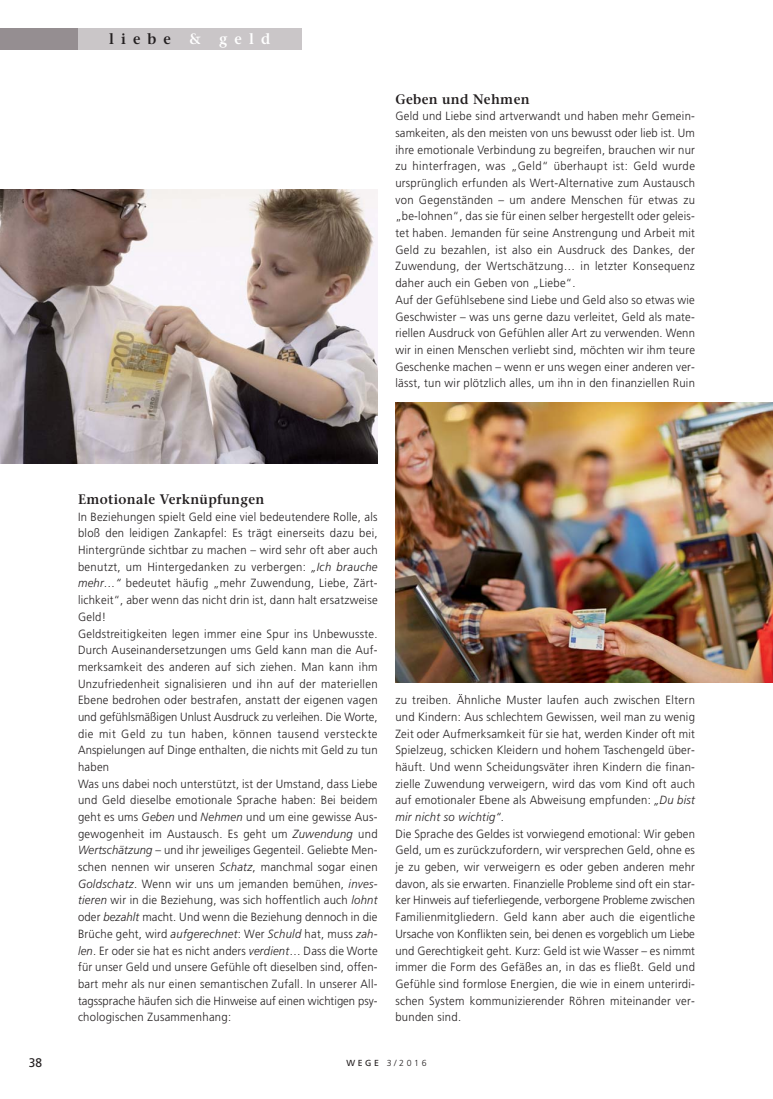
<style>
.page{position:relative;width:773px;height:1099px;background:#fff}
.page>*{position:absolute;margin:0;border:0;box-sizing:border-box;transform-origin:0 0}
.t1{font:600 15px "Stone Serif Std";letter-spacing:.5em;color:#231f20;scale:.95 1}
.t2{font:600 13.75px "Stone Serif Std";letter-spacing:.025em;color:#231f20;scale:.95 1}
.t3{font:12.5px "Frutiger";color:#231f20;scale:.95 1}
.t4{font:300 11.88px/16.6px "Frutiger";letter-spacing:.025em;color:#231f20;scale:.95 1}
.t5{font:300 8.75px "Frutiger";color:#231f20}
.s1{color:#fff}
.s2{font-style:italic}
.s3{font-weight:400}
</style>
<div class="page">
<div style="left:0;top:28px;width:301px;height:22px;background:#958e91"></div>
<div style="left:78px;top:28px;width:223px;height:22px;background:#cac6c8"></div>
<img style="left:0;top:190px;width:377px;height:274px">
<img style="left:395px;top:403px;width:377px;height:279px">
<p class="t1" style="left:109px;top:33px;width:171px">liebe <span class="s1">&amp; geld</span></p>
<p class="t2" style="left:395px;top:94px;width:143px">Geben und Nehmen</p>
<p class="t4" style="left:395px;top:109px;width:317px">Geld und Liebe sind artverwandt und haben mehr Gemein&shy;samkeiten, als den meisten von uns bewusst oder lieb ist. Um ihre emotionale Verbindung zu begreifen, brauchen wir nur zu hinterfragen, was „Geld“ überhaupt ist: Geld wurde ursprünglich erfunden als Wert-Alternative zum Austausch von Gegenständen – um andere Menschen für etwas zu „be-lohnen“, das sie für einen selber hergestellt oder geleis&shy;tet haben. Jemanden für seine Anstrengung und Arbeit mit Geld zu bezahlen, ist also ein Ausdruck des Dankes, der Zuwendung, der Wertschätzung… in letzter Konsequenz daher auch ein Geben von „Liebe“.<br>Auf der Gefühlsebene sind Liebe und Geld also so etwas wie Geschwister – was uns gerne dazu verleitet, Geld als mate&shy;riellen Ausdruck von Gefühlen aller Art zu verwenden. Wenn wir in einen Menschen verliebt sind, möchten wir ihm teure Geschenke machen – wenn er uns wegen einer anderen ver&shy;lässt, tun wir plötzlich alles, um ihn in den finanziellen Ruin</p>
<p class="t2" style="left:78px;top:494px;width:198px">Emotionale Verknüpfungen</p>
<p class="t4" style="left:78px;top:509px;width:317px">In Beziehungen spielt Geld eine viel bedeutendere Rolle, als bloß den leidigen Zankapfel: Es trägt einerseits dazu bei, Hintergründe sichtbar zu machen – wird sehr oft aber auch benutzt, um Hintergedanken zu verbergen: <span class="s2">„Ich brauche mehr…“</span> bedeutet häufig „mehr Zuwendung, Liebe, Zärt&shy;lichkeit“, aber wenn das nicht drin ist, dann halt ersatzweise Geld!<br>Geldstreitigkeiten legen immer eine Spur ins Unbewusste.<br>Durch Auseinandersetzungen ums Geld kann man die Auf&shy;merksamkeit des anderen auf sich ziehen. Man kann ihm Unzufriedenheit signalisieren und ihn auf der materiellen Ebene bedrohen oder bestrafen, anstatt der eigenen vagen und gefühlsmäßigen Unlust Ausdruck zu verleihen. Die Worte, die mit Geld zu tun haben, können tausend versteckte Anspielungen auf Dinge enthalten, die nichts mit Geld zu tun haben<br>Was uns dabei noch unterstützt, ist der Umstand, dass Liebe und Geld dieselbe emotionale Sprache haben: Bei beidem geht es ums <span class="s2">Geben</span> und <span class="s2">Nehmen</span> und um eine gewisse Aus&shy;gewogenheit im Austausch. Es geht um <span class="s2">Zuwendung</span> und <span class="s2">Wertschätzung</span> – und ihr jeweiliges Gegenteil. Geliebte Men&shy;schen nennen wir unseren <span class="s2">Schatz</span>, manchmal sogar einen <span class="s2">Goldschatz</span>. Wenn wir uns um jemanden bemühen, <span class="s2">inves&shy;tieren</span> wir in die Beziehung, was sich hoffentlich auch <span class="s2">lohnt </span>oder <span class="s2">bezahlt</span> macht. Und wenn die Beziehung dennoch in die Brüche geht, wird <span class="s2">aufgerechnet</span>: Wer <span class="s2">Schuld</span> hat, muss <span class="s2">zah&shy;len</span>. Er oder sie hat es nicht anders <span class="s2">verdient</span>… Dass die Worte für unser Geld und unsere Gefühle oft dieselben sind, offen&shy;bart mehr als nur einen semantischen Zufall. In unserer All&shy;tagssprache häufen sich die Hinweise auf einen wichtigen psy&shy;chologischen Zusammenhang:</p>
<p class="t4" style="left:395px;top:692px;width:317px">zu treiben. Ähnliche Muster laufen auch zwischen Eltern und Kindern: Aus schlechtem Gewissen, weil man zu wenig Zeit oder Aufmerksamkeit für sie hat, werden Kinder oft mit Spielzeug, schicken Kleidern und hohem Taschengeld über&shy;häuft. Und wenn Scheidungsväter ihren Kindern die finan&shy;zielle Zuwendung verweigern, wird das vom Kind oft auch auf emotionaler Ebene als Abweisung empfunden: <span class="s2">„Du bist mir nicht so wichtig“</span>.<br>Die Sprache des Geldes ist vorwiegend emotional: Wir geben Geld, um es zurückzufordern, wir versprechen Geld, ohne es je zu geben, wir verweigern es oder geben anderen mehr davon, als sie erwarten. Finanzielle Probleme sind oft ein star&shy;ker Hinweis auf tieferliegende, verborgene Probleme zwischen Familienmitgliedern. Geld kann aber auch die eigentliche Ursache von Konflikten sein, bei denen es vorgeblich um Liebe und Gerechtigkeit geht. Kurz: Geld ist wie Wasser – es nimmt immer die Form des Gefäßes an, in das es fließt. Geld und Gefühle sind formlose Energien, die wie in einem unterirdi&shy;schen System kommunizierender Röhren miteinander ver&shy;bunden sind.</p>
<p class="t3" style="left:29px;top:1057px;width:16px">38</p>
<p class="t5" style="left:346px;top:1059px;width:82px"><span class="s3">WEGE</span> 3/2016</p>
</div>
